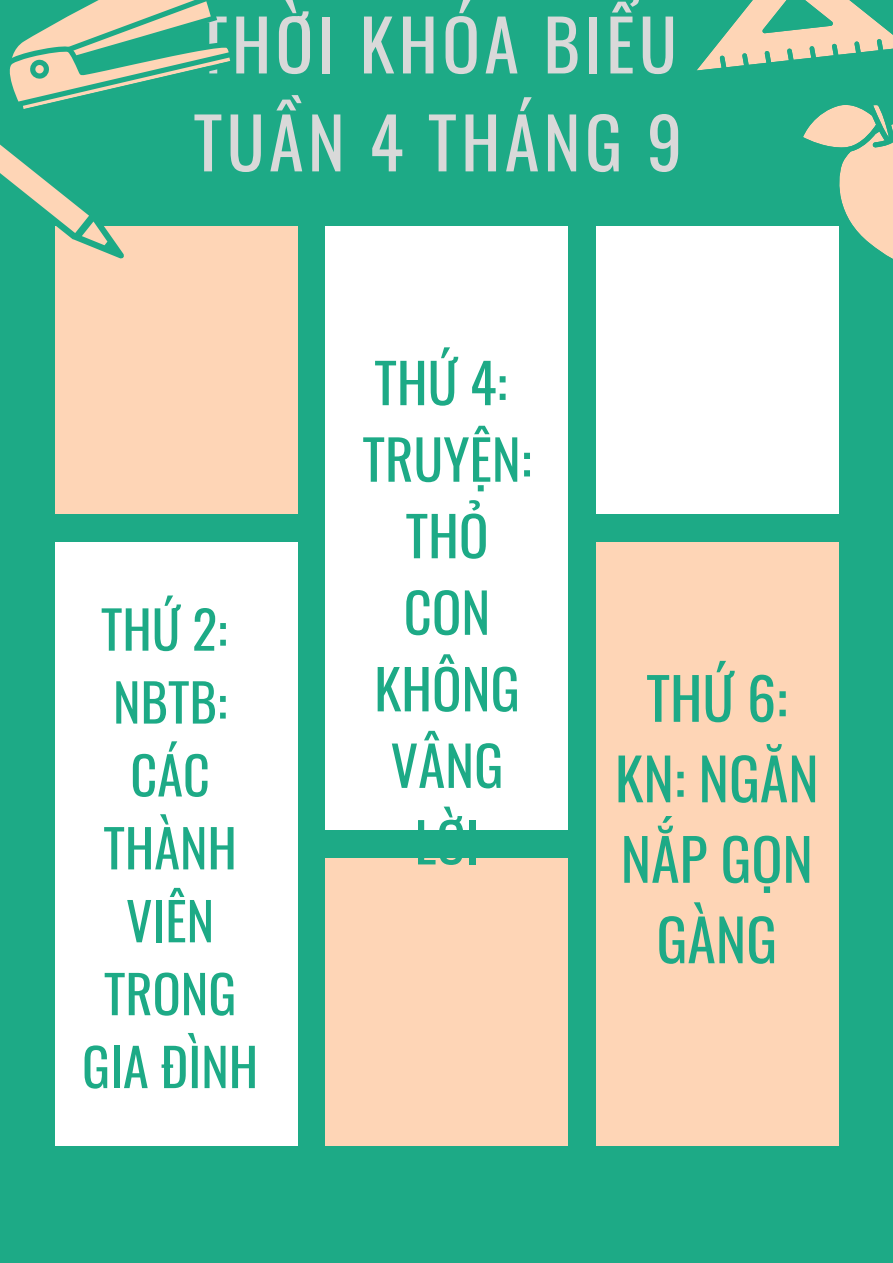
<style>
.page{position:relative;width:893px;height:1263px;background:#1daa86}
.page>*{position:absolute;margin:0;border:0;box-sizing:border-box;transform-origin:0 0}
.t1{font:70.28px "Oswald";letter-spacing:.06em;color:#d9d9d9}
.t2{font:57.75px/80.5px "Oswald";color:#1daa86;text-align:center}
.t3{font:54.75px/76.5px "Oswald";color:#1daa86;text-align:center}
.t4{font:52.28px/72.9px "Oswald";color:#1daa86;text-align:center}
</style>
<div class="page">
<div style="left:56px;top:226px;width:242px;height:288px;background:#fed5b6"></div>
<div style="left:56px;top:542px;width:242px;height:604px;background:#fff"></div>
<div style="left:326px;top:226px;width:242px;height:604px;background:#fff"></div>
<div style="left:326px;top:858px;width:242px;height:288px;background:#fed5b6"></div>
<div style="left:596px;top:226px;width:242px;height:288px;background:#fff"></div>
<div style="left:596px;top:542px;width:242px;height:604px;background:#fed5b6"></div>
<svg style="left:697px;top:0;width:196px;height:297px"></svg>
<svg style="left:0;top:0;width:231px;height:271px"></svg>
<p class="t1" style="left:199px;top:-10px;width:480px">THỜI KHÓA BIỂU</p>
<p class="t1" style="left:193px;top:88px;width:490px">TUẦN 4 THÁNG 9</p>
<p class="t4" style="left:101px;top:591px;width:128px">THỨ 2:</p>
<p class="t4" style="left:82px;top:663px;width:178px">NBTB:<br>CÁC<br>THÀNH<br>VIÊN<br>TRONG<br>GIA ĐÌNH</p>
<p class="t3" style="left:374px;top:342px;width:134px">THỨ 4:</p>
<p class="t3" style="left:362px;top:419px;width:171px">TRUYỆN:<br>THỎ<br>CON<br>KHÔNG<br>VÂNG<br>LỜI</p>
<p class="t2" style="left:646px;top:655px;width:143px">THỨ 6:</p>
<p class="t2" style="left:615px;top:736px;width:205px">KN: NGĂN<br>NẮP GỌN<br>GÀNG</p>
</div>
